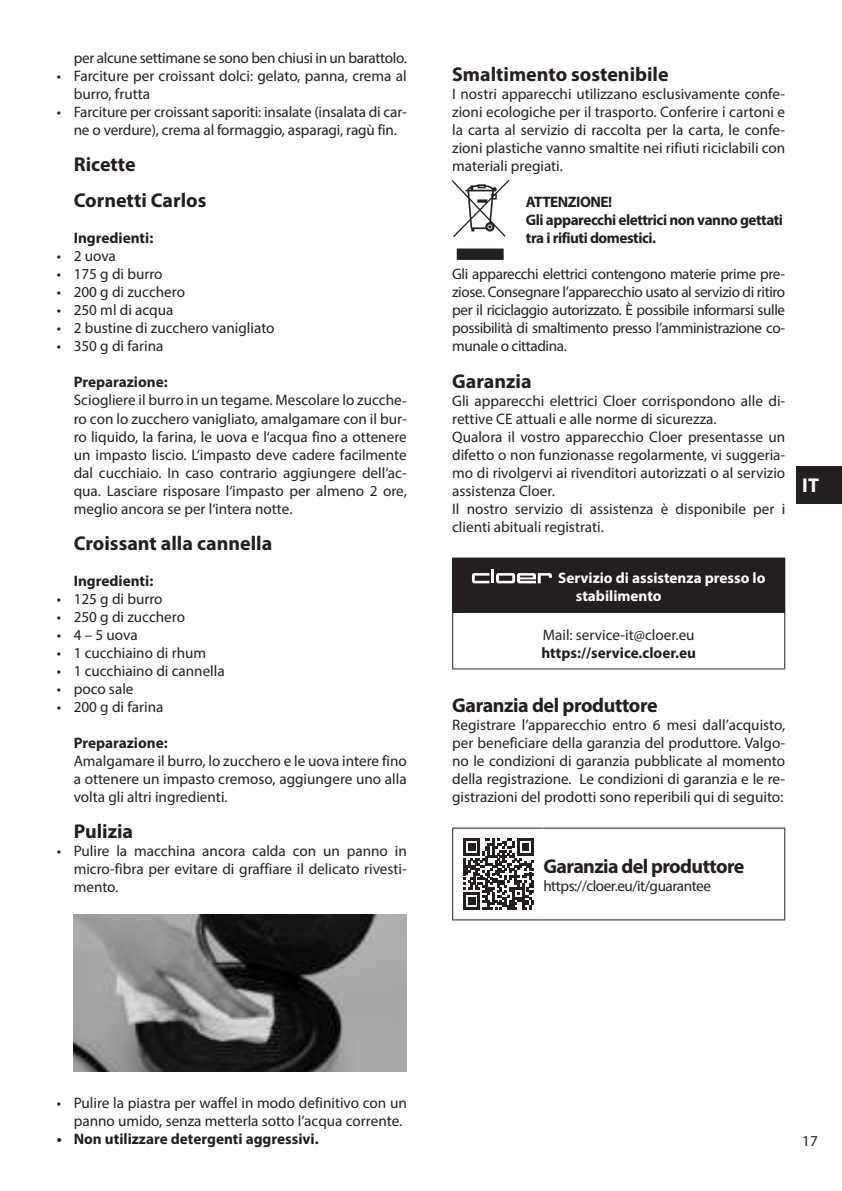
<style>
.page{position:relative;width:842px;height:1191px;background:#fff}
.page>*{position:absolute;margin:0;border:0;box-sizing:border-box;transform-origin:0 0}
.t1{font:700 20px/36px "Myriad Pro";color:#231f20}
.t2{font:700 20px "Myriad Pro";letter-spacing:-.02em;color:#231f20}
.t3{font:700 20px "Myriad Pro";letter-spacing:-.03em;color:#231f20}
.t4{font:700 20px "Myriad Pro";color:#fff}
.t5{font:15.2px/18px "Myriad Pro";color:#231f20;text-align:justify}
.t6{font:700 15.2px "Myriad Pro";letter-spacing:-.005em;color:#231f20}
.t7{font:700 15.2px/18px "Myriad Pro";letter-spacing:-.03em;color:#231f20}
.t8{font:15.2px "Myriad Pro";letter-spacing:-.02em;color:#231f20}
.t9{font:700 15.2px/18px "Myriad Pro";color:#fff}
.t10{font:15.2px "Myriad Pro";letter-spacing:-.03em;color:#231f20}
</style>
<div class="page">
<div style="left:797px;top:466px;width:45px;height:37px;background:#231f20"></div>
<img style="left:74px;top:914px;width:333px;height:157px">
<svg style="left:452px;top:179px;width:57px;height:81px"></svg>
<div style="left:453px;top:558px;width:332px;height:54px;background:#231f20"></div>
<hr style="left:452px;top:612px;width:1px;height:56px;background:#231f20">
<hr style="left:452px;top:668px;width:333px;height:1px;background:#231f20">
<hr style="left:452px;top:557px;width:333px;height:1px;background:#231f20">
<hr style="left:452px;top:558px;width:1px;height:54px;background:#231f20">
<hr style="left:784px;top:612px;width:1px;height:56px;background:#231f20">
<hr style="left:491px;top:569px;width:3px;height:14px;background:#fff">
<svg style="left:472px;top:573px;width:17px;height:10px"></svg>
<svg style="left:496px;top:573px;width:56px;height:10px"></svg>
<hr style="left:452px;top:827px;width:91px;height:1px;background:#231f20">
<hr style="left:452px;top:828px;width:1px;height:91px;background:#231f20">
<hr style="left:452px;top:919px;width:91px;height:1px;background:#231f20">
<hr style="left:543px;top:827px;width:242px;height:1px;background:#231f20">
<hr style="left:784px;top:828px;width:1px;height:91px;background:#231f20">
<hr style="left:543px;top:919px;width:242px;height:1px;background:#231f20">
<svg style="left:463px;top:838px;width:71px;height:71px"></svg>
<p class="t8" style="left:74px;top:51px;width:335px">per alcune settimane se sono ben chiusi in un barattolo.</p>
<p class="t5" style="left:74px;top:68px;width:335px;text-indent:-17px">• Farciture per croissant dolci: gelato, panna, crema al burro, frutta</p>
<p class="t5" style="left:57px;top:104px;width:352px;text-align:center">• Farciture per croissant saporiti: insalate (insalata di car&shy;ne o verdure), crema al formaggio, asparagi, ragù fin.</p>
<h1 class="t1" style="left:74px;top:147px;width:134px">Ricette<br>Cornetti Carlos</h1>
<p class="t6" style="left:74px;top:230px;width:81px">Ingredienti:</p>
<p class="t5" style="left:57px;top:248px;width:61px">• 2 uova</p>
<p class="t5" style="left:57px;top:266px;width:107px">• 175 g di burro</p>
<p class="t5" style="left:57px;top:284px;width:130px">• 200 g di zucchero</p>
<p class="t5" style="left:57px;top:302px;width:118px">• 250 ml di acqua</p>
<p class="t5" style="left:57px;top:320px;width:219px">• 2 bustine di zucchero vanigliato</p>
<p class="t5" style="left:57px;top:338px;width:108px">• 350 g di farina</p>
<p class="t6" style="left:74px;top:374px;width:96px">Preparazione:</p>
<p class="t5" style="left:74px;top:392px;width:335px">Sciogliere il burro in un tegame. Mescolare lo zucche&shy;ro con lo zucchero vanigliato, amalgamare con il bur&shy;ro liquido, la farina, le uova e l‘acqua fino a ottenere un impasto liscio. L‘impasto deve cadere facilmente dal cucchiaio. In caso contrario aggiungere dell‘ac&shy;qua. Lasciare risposare l‘impasto per almeno 2 ore, meglio ancora se per l‘intera notte.</p>
<h1 class="t1" style="left:74px;top:525px;width:200px">Croissant alla cannella</h1>
<p class="t6" style="left:74px;top:572px;width:81px">Ingredienti:</p>
<p class="t5" style="left:57px;top:590px;width:107px">• 125 g di burro</p>
<p class="t5" style="left:57px;top:608px;width:130px">• 250 g di zucchero</p>
<p class="t5" style="left:57px;top:626px;width:83px">• 4 – 5 uova</p>
<p class="t5" style="left:57px;top:644px;width:151px">• 1 cucchiaino di rhum</p>
<p class="t5" style="left:57px;top:662px;width:170px">• 1 cucchiaino di cannella</p>
<p class="t5" style="left:57px;top:680px;width:78px">• poco sale</p>
<p class="t5" style="left:57px;top:698px;width:108px">• 200 g di farina</p>
<p class="t6" style="left:74px;top:734px;width:96px">Preparazione:</p>
<p class="t5" style="left:74px;top:752px;width:335px">Amalgamare il burro, lo zucchero e le uova intere fino a ottenere un impasto cremoso, aggiungere uno alla volta gli altri ingredienti.</p>
<h1 class="t1" style="left:74px;top:813px;width:61px">Pulizia</h1>
<p class="t5" style="left:74px;top:842px;width:335px;text-indent:-17px">• Pulire la macchina ancora calda con un panno in micro-fibra per evitare di graffiare il delicato rivesti&shy;mento.</p>
<h1 class="t1" style="left:452px;top:57px;width:218px">Smaltimento sostenibile</h1>
<p class="t5" style="left:452px;top:86px;width:335px">I nostri apparecchi utilizzano esclusivamente confe&shy;zioni ecologiche per il trasporto. Conferire i cartoni e la carta al servizio di raccolta per la carta, le confe&shy;zioni plastiche vanno smaltite nei rifiuti riciclabili con materiali pregiati.</p>
<p class="t7" style="left:526px;top:194px;width:259px">ATTENZIONE!<br>Gli apparecchi elettrici non vanno gettati tra i rifiuti domestici.</p>
<p class="t5" style="left:452px;top:266px;width:335px">Gli apparecchi elettrici contengono materie prime pre&shy;ziose. Consegnare l’apparecchio usato al servizio di ritiro per il riciclaggio autorizzato. È possibile informarsi sulle possibilità di smaltimento presso l’amministrazione co&shy;munale o cittadina.</p>
<h1 class="t1" style="left:452px;top:363px;width:81px">Garanzia</h1>
<p class="t5" style="left:452px;top:392px;width:335px;text-align:left">Gli apparecchi elettrici Cloer corrispondono alle di&shy;rettive CE attuali e alle norme di sicurezza.<br>Qualora il vostro apparecchio Cloer presentasse un difetto o non funzionasse regolarmente, vi suggeria&shy;mo di rivolgervi ai rivenditori autorizzati o al servizio assistenza Cloer.<br>Il nostro servizio di assistenza è disponibile per i clienti abituali registrati.</p>
<p class="t9" style="left:576px;top:569px;width:191px;text-indent:-18px">Servizio di assistenza presso lo stabilimento</p>
<p class="t5" style="left:543px;top:626px;width:153px">Mail: service-it@cloer.eu</p>
<p class="t6" style="left:541px;top:644px;width:156px">https://service.cloer.eu</p>
<h1 class="t2" style="left:452px;top:694px;width:207px">Garanzia del produttore</h1>
<p class="t5" style="left:452px;top:716px;width:335px">Registrare l’apparecchio entro 6 mesi dall’acquisto, per beneficiare della garanzia del produttore. Valgo&shy;no le condizioni di garanzia pubblicate al momento della registrazione. Le condizioni di garanzia e le re&shy;gistrazioni del prodotti sono reperibili qui di seguito:</p>
<h1 class="t4" style="left:802px;top:475px;width:18px">IT</h1>
<h1 class="t3" style="left:543px;top:855px;width:203px">Garanzia del produttore</h1>
<p class="t10" style="left:543px;top:878px;width:169px">https://cloer.eu/it/guarantee</p>
<p class="t5" style="left:74px;top:1094px;width:335px;text-indent:-17px">• Pulire la piastra per waffel in modo definitivo con un panno umido, senza metterla sotto l’acqua corrente.</p>
<p class="t6" style="left:57px;top:1130px;width:264px">• Non utilizzare detergenti aggressivi.</p>
<p class="t5" style="left:802px;top:1132px;width:17px">17</p>
</div>
